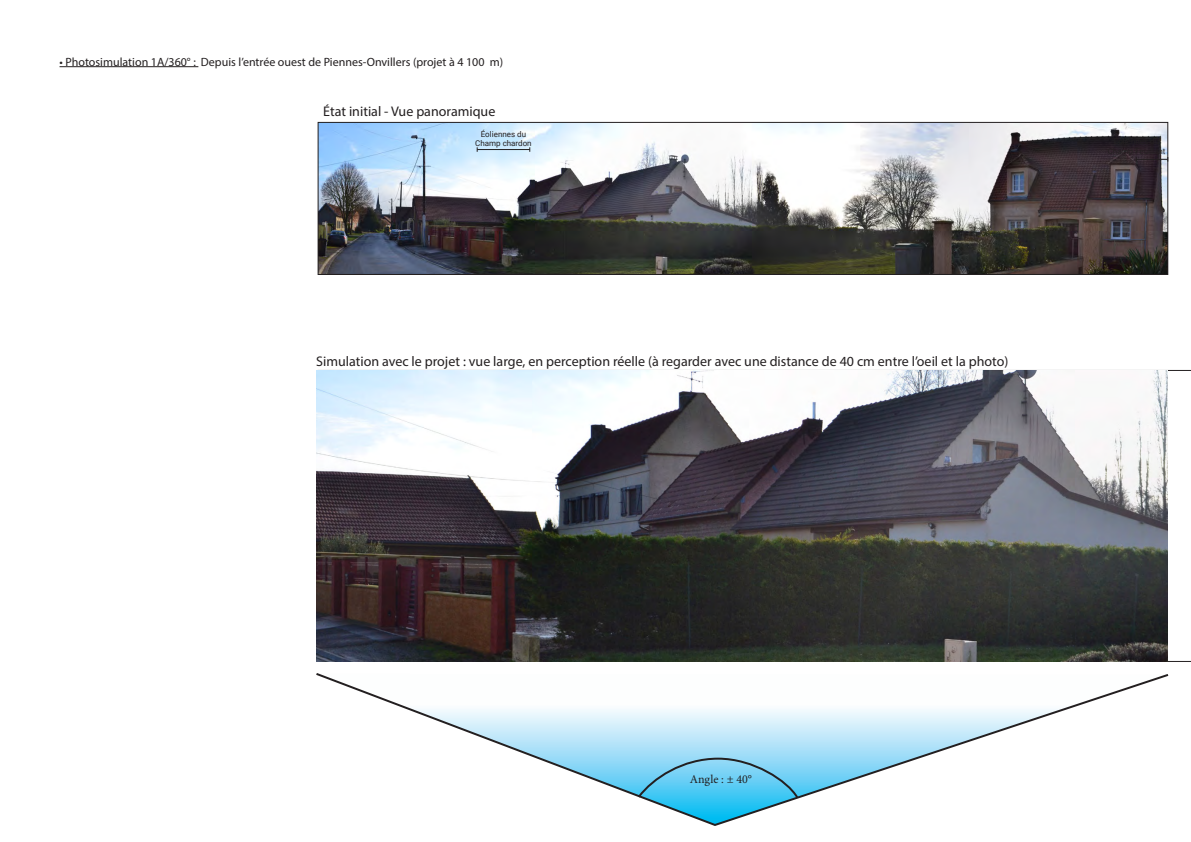
<style>
.page{position:relative;width:1191px;height:842px;background:#fff}
.page>*{position:absolute;margin:0;border:0;box-sizing:border-box;transform-origin:0 0}
.t1{font:14px "Myriad Pro";color:#231f20}
.Liste_____à_puces_ro{font:12px "Myriad Pro";color:#231f20}
.t2{font:12px "Minion Pro";color:#231f20}
.t3{font:8px "Roboto";color:#231f20}
</style>
<div class="page">
<img style="left:319px;top:124px;width:847px;height:149px">
<div style="left:317px;top:122px;width:851px;height:153px;border:1px solid #231f20"></div>
<hr style="left:477px;top:149px;width:53px;height:1px;background:#231f20">
<hr style="left:1136px;top:159px;width:31px;height:1px;background:#231f20">
<svg style="left:316px;top:673px;width:853px;height:153px"></svg>
<svg style="left:636px;top:757px;width:164px;height:43px;background:#66c5e9"></svg>
<img style="left:317px;top:370px;width:850px;height:292px">
<hr style="left:60px;top:66px;width:138px;height:1px;background:#231f20">
<p class="Liste_____à_puces_ro" style="left:60px;top:54px;width:445px">• Photosimulation 1A/360° : Depuis l’entrée ouest de Piennes-Onvillers (projet à 4 100 m)</p>
<p class="t1" style="left:323px;top:102px;width:174px">État initial - Vue panoramique</p>
<p class="t3" style="left:481px;top:128px;width:47px">Éoliennes du</p>
<p class="t3" style="left:475px;top:138px;width:58px">Champ chardon</p>
<p class="t1" style="left:316px;top:353px;width:694px">Simulation avec le projet : vue large, en perception réelle (à regarder avec une distance de 40 cm entre l’oeil et la photo)</p>
<p class="t2" style="left:690px;top:771px;width:64px">Angle : ± 40°</p>
</div>
